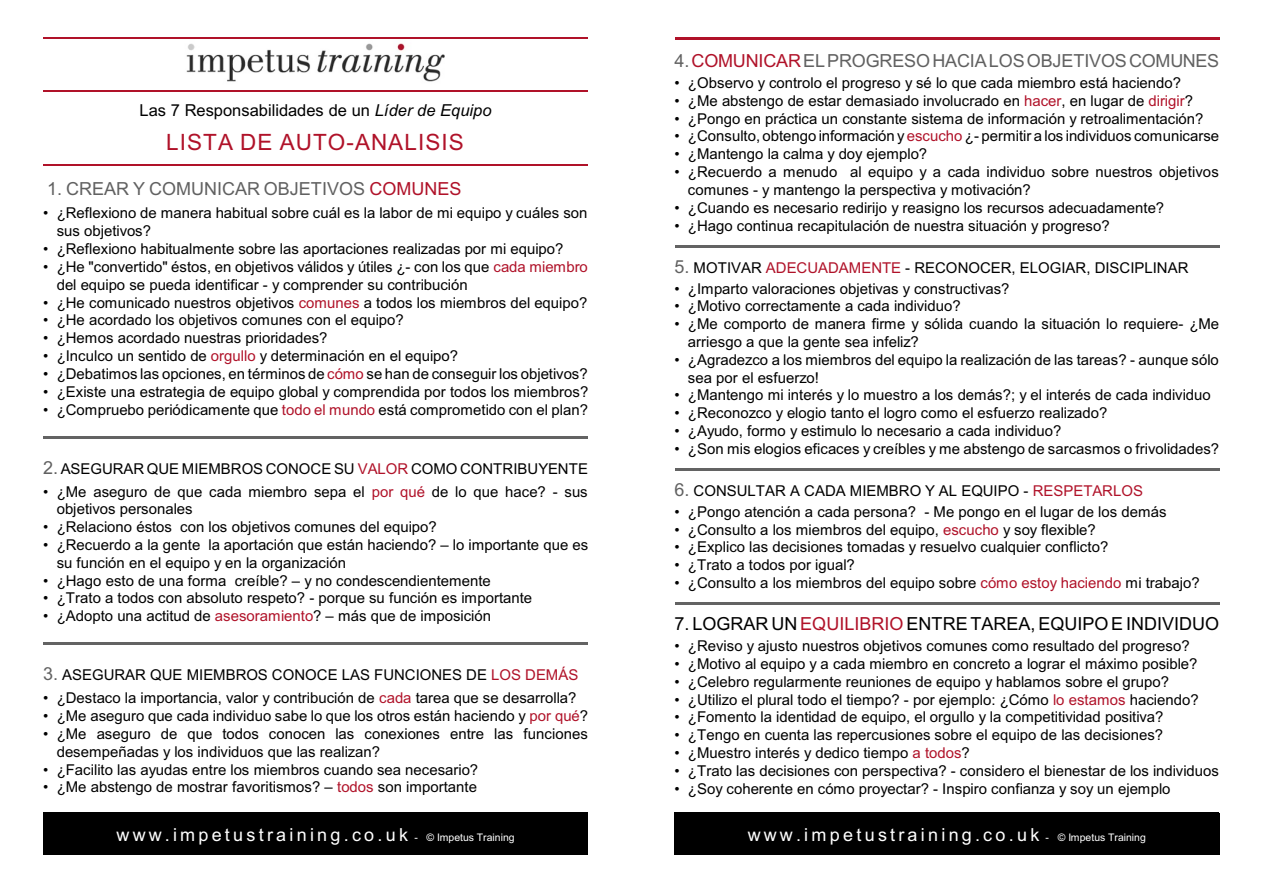
<style>
.page{position:relative;width:1263px;height:893px;background:#fff}
.page>*{position:absolute;margin:0;border:0;box-sizing:border-box;transform-origin:0 0}
.t1{font:22.5px "Arial";letter-spacing:.045em;color:#b01229}
.t2{font:18px "Arial";letter-spacing:.18em;color:#fff}
.t3{font:18px "Arial";letter-spacing:-.005em;color:#616161}
.t4{font:18px "Arial";color:#000}
.t5{font:16.5px "Arial";color:#000}
.t6{font:15px/17.9px "Arial";color:#000}
.s1{font-style:italic}
.s2{color:#b01229}
.s3{font-size:18px;color:#616161}
.s4{font-size:10.5px}
</style>
<div class="page">
<hr style="left:43px;top:90px;width:545px;height:1px;background:#b01229">
<hr style="left:43px;top:165px;width:545px;height:1px;background:#b01229">
<div style="left:43px;top:813px;width:545px;height:42px;background:#000"></div>
<img style="left:186px;top:43px;width:259px;height:39px">
<hr style="left:43px;top:38px;width:545px;height:1px;background:#b01229">
<hr style="left:43px;top:436px;width:545px;height:2px;background:#636363">
<hr style="left:43px;top:642px;width:545px;height:3px;background:#636363">
<div style="left:674px;top:813px;width:545px;height:42px;background:#000"></div>
<hr style="left:674px;top:38px;width:545px;height:2px;background:#b01229">
<hr style="left:674px;top:245px;width:545px;height:3px;background:#636363">
<hr style="left:674px;top:468px;width:545px;height:3px;background:#636363">
<hr style="left:674px;top:602px;width:545px;height:3px;background:#636363">
<p class="t5" style="left:140px;top:104px;width:353px">Las 7 Responsabilidades de un <span class="s1">Líder de Equipo</span></p>
<h1 class="t1" style="left:166px;top:134px;width:299px">LISTA DE AUTO-ANALISIS</h1>
<p class="t3" style="left:47px;top:182px;width:416px">1. CREAR Y COMUNICAR OBJETIVOS <span class="s2">COMUNES</span></p>
<p class="t6" style="left:57px;top:206px;width:532px;text-indent:-14px">• ¿Reflexiono de manera habitual sobre cuál es la labor de mi equipo y cuáles son sus objetivos?</p>
<p class="t6" style="left:43px;top:241px;width:522px">• ¿Reflexiono habitualmente sobre las aportaciones realizadas por mi equipo?</p>
<p class="t6" style="left:57px;top:259px;width:533px;text-indent:-14px">• ¿He "convertido" éstos, en objetivos válidos y útiles ¿- con los que <span class="s2">cada miembro </span>del equipo se pueda identificar - y comprender su contribución</p>
<p class="t6" style="left:43px;top:295px;width:546px">• ¿He comunicado nuestros objetivos <span class="s2">comunes</span> a todos los miembros del equipo?</p>
<p class="t6" style="left:43px;top:313px;width:362px">• ¿He acordado los objetivos comunes con el equipo?</p>
<p class="t6" style="left:43px;top:330px;width:286px">• ¿Hemos acordado nuestras prioridades?</p>
<p class="t6" style="left:43px;top:348px;width:416px">• ¿Inculco un sentido de <span class="s2">orgullo</span> y determinación en el equipo?</p>
<p class="t6" style="left:43px;top:366px;width:546px">• ¿Debatimos las opciones, en términos de <span class="s2">cómo</span> se han de conseguir los objetivos?</p>
<p class="t6" style="left:43px;top:384px;width:547px">• ¿Existe una estrategia de equipo global y comprendida por todos los miembros?</p>
<p class="t6" style="left:43px;top:402px;width:546px">• ¿Compruebo periódicamente que <span class="s2">todo el mundo</span> está comprometido con el plan?</p>
<p class="t6" style="left:43px;top:461px;width:546px"><span class="s3">2.</span> ASEGURAR QUE MIEMBROS CONOCE SU <span class="s2">VALOR</span> COMO CONTRIBUYENTE</p>
<p class="t6" style="left:57px;top:484px;width:532px;text-indent:-14px">• ¿Me aseguro de que cada miembro sepa el <span class="s2">por qué</span> de lo que hace? - sus objetivos personales</p>
<p class="t6" style="left:43px;top:519px;width:395px">• ¿Relaciono éstos con los objetivos comunes del equipo?</p>
<p class="t6" style="left:57px;top:537px;width:533px;text-indent:-14px">• ¿Recuerdo a la gente la aportación que están haciendo? – lo importante que es su función en el equipo y en la organización</p>
<p class="t6" style="left:43px;top:573px;width:449px">• ¿Hago esto de una forma creíble? – y no condescendientemente</p>
<p class="t6" style="left:43px;top:591px;width:490px">• ¿Trato a todos con absoluto respeto? - porque su función es importante</p>
<p class="t6" style="left:43px;top:608px;width:449px">• ¿Adopto una actitud de <span class="s2">asesoramiento</span>? – más que de imposición</p>
<p class="t6" style="left:43px;top:668px;width:537px"><span class="s3">3.</span> ASEGURAR QUE MIEMBROS CONOCE LAS FUNCIONES DE <span class="s2">LOS DEMÁS</span></p>
<p class="t6" style="left:43px;top:690px;width:535px">• ¿Destaco la importancia, valor y contribución de <span class="s2">cada</span> tarea que se desarrolla?</p>
<p class="t6" style="left:43px;top:708px;width:546px">• ¿Me aseguro que cada individuo sabe lo que los otros están haciendo y <span class="s2">por qué</span>?</p>
<p class="t6" style="left:57px;top:726px;width:533px;text-indent:-14px">• ¿Me aseguro de que todos conocen las conexiones entre las funciones desempeñadas y los individuos que las realizan?</p>
<p class="t6" style="left:43px;top:762px;width:436px">• ¿Facilito las ayudas entre los miembros cuando sea necesario?</p>
<p class="t6" style="left:43px;top:780px;width:435px">• ¿Me abstengo de mostrar favoritismos? – <span class="s2">todos</span> son importante</p>
<p class="t2" style="left:117px;top:827px;width:399px">www.impetustraining.co.uk <span class="s4">- © Impetus Training</span></p>
<p class="t3" style="left:674px;top:54px;width:546px">4.<span class="s2">COMUNICAR</span>ELPROGRESOHACIALOSOBJETIVOSCOMUNES</p>
<p class="t6" style="left:674px;top:75px;width:508px">• ¿Observo y controlo el progreso y sé lo que cada miembro está haciendo?</p>
<p class="t6" style="left:674px;top:93px;width:520px">• ¿Me abstengo de estar demasiado involucrado en <span class="s2">hacer</span>, en lugar de <span class="s2">dirigir</span>?</p>
<p class="t6" style="left:674px;top:111px;width:531px">• ¿Pongo en práctica un constante sistema de información y retroalimentación?</p>
<p class="t6" style="left:674px;top:129px;width:546px">• ¿Consulto, obtengo información y<span class="s2">escucho</span> ¿- permitir a los individuos comunicarse</p>
<p class="t6" style="left:674px;top:146px;width:254px">• ¿Mantengo la calma y doy ejemplo?</p>
<p class="t6" style="left:688px;top:164px;width:532px;text-indent:-14px">• ¿Recuerdo a menudo al equipo y a cada individuo sobre nuestros objetivos comunes - y mantengo la perspectiva y motivación?</p>
<p class="t6" style="left:674px;top:200px;width:491px">• ¿Cuando es necesario redirijo y reasigno los recursos adecuadamente?</p>
<p class="t6" style="left:674px;top:218px;width:437px">• ¿Hago continua recapitulación de nuestra situación y progreso?</p>
<p class="t6" style="left:674px;top:260px;width:515px"><span class="s3">5.</span> MOTIVAR <span class="s2">ADECUADAMENTE</span> - RECONOCER, ELOGIAR, DISCIPLINAR</p>
<p class="t6" style="left:674px;top:281px;width:337px">• ¿Imparto valoraciones objetivas y constructivas?</p>
<p class="t6" style="left:674px;top:299px;width:288px">• ¿Motivo correctamente a cada individuo?</p>
<p class="t6" style="left:688px;top:316px;width:533px;text-indent:-14px">• ¿Me comporto de manera firme y sólida cuando la situación lo requiere- ¿Me arriesgo a que la gente sea infeliz?</p>
<p class="t6" style="left:688px;top:352px;width:532px;text-indent:-14px">• ¿Agradezco a los miembros del equipo la realización de las tareas? - aunque sólo sea por el esfuerzo!</p>
<p class="t6" style="left:674px;top:388px;width:538px">• ¿Mantengo mi interés y lo muestro a los demás?; y el interés de cada individuo</p>
<p class="t6" style="left:674px;top:405px;width:435px">• ¿Reconozco y elogio tanto el logro como el esfuerzo realizado?</p>
<p class="t6" style="left:674px;top:423px;width:388px">• ¿Ayudo, formo y estimulo lo necesario a cada individuo?</p>
<p class="t6" style="left:674px;top:441px;width:546px">• ¿Son mis elogios eficaces y creíbles y me abstengo de sarcasmos o frivolidades?</p>
<p class="t6" style="left:674px;top:483px;width:470px"><span class="s3">6.</span> CONSULTAR A CADA MIEMBRO Y AL EQUIPO - <span class="s2">RESPETARLOS</span></p>
<p class="t6" style="left:674px;top:504px;width:493px">• ¿Pongo atención a cada persona? - Me pongo en el lugar de los demás</p>
<p class="t6" style="left:674px;top:522px;width:423px">• ¿Consulto a los miembros del equipo, <span class="s2">escucho</span> y soy flexible?</p>
<p class="t6" style="left:674px;top:540px;width:435px">• ¿Explico las decisiones tomadas y resuelvo cualquier conflicto?</p>
<p class="t6" style="left:674px;top:557px;width:182px">• ¿Trato a todos por igual?</p>
<p class="t6" style="left:674px;top:575px;width:527px">• ¿Consulto a los miembros del equipo sobre <span class="s2">cómo estoy haciendo</span> mi trabajo?</p>
<p class="t4" style="left:674px;top:617px;width:546px">7. LOGRAR UN <span class="s2">EQUILIBRIO</span> ENTRETAREA, EQUIPOE INDIVIDUO</p>
<p class="t6" style="left:674px;top:638px;width:517px">• ¿Reviso y ajusto nuestros objetivos comunes como resultado del progreso?</p>
<p class="t6" style="left:674px;top:656px;width:525px">• ¿Motivo al equipo y a cada miembro en concreto a lograr el máximo posible?</p>
<p class="t6" style="left:674px;top:674px;width:496px">• ¿Celebro regularmente reuniones de equipo y hablamos sobre el grupo?</p>
<p class="t6" style="left:674px;top:692px;width:526px">• ¿Utilizo el plural todo el tiempo? - por ejemplo: ¿Cómo <span class="s2">lo estamos</span> haciendo?</p>
<p class="t6" style="left:674px;top:710px;width:491px">• ¿Fomento la identidad de equipo, el orgullo y la competitividad positiva?</p>
<p class="t6" style="left:674px;top:727px;width:490px">• ¿Tengo en cuenta las repercusiones sobre el equipo de las decisiones?</p>
<p class="t6" style="left:674px;top:745px;width:297px">• ¿Muestro interés y dedico tiempo <span class="s2">a todos</span>?</p>
<p class="t6" style="left:674px;top:763px;width:546px">• ¿Trato las decisiones con perspectiva? - considero el bienestar de los individuos</p>
<p class="t6" style="left:674px;top:781px;width:498px">• ¿Soy coherente en cómo proyectar? - Inspiro confianza y soy un ejemplo</p>
<p class="t2" style="left:748px;top:827px;width:399px">www.impetustraining.co.uk <span class="s4">- © Impetus Training</span></p>
</div>
